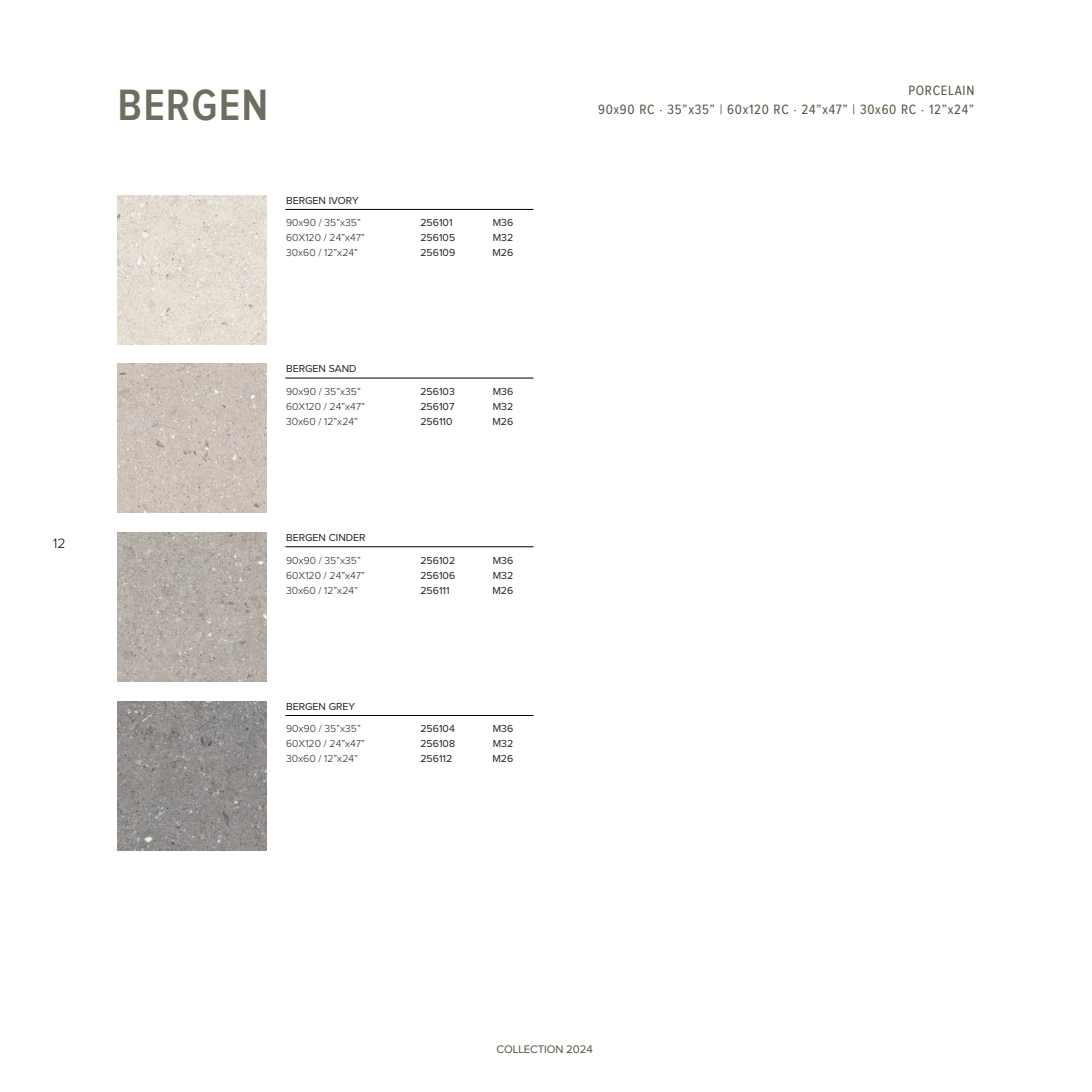
<style>
.page{position:relative;width:1092px;height:1092px;background:#fff}
.page>*{position:absolute;margin:0;border:0;box-sizing:border-box;transform-origin:0 0}
.t1{font:600 45.5px "Proxima Nova Cond";letter-spacing:.025em;color:#6b6f5f}
.t2{font:14px "Proxima Nova Cond";letter-spacing:.05em;color:#4f5441}
.t3{font:300 14px "Proxima Nova";color:#000}
.t4{font:11.38px "Proxima Nova";letter-spacing:-.01em;color:#4f5441}
.t5{font:300 10.5px "Proxima Nova";color:#231f20}
.t6{font:10.5px "Proxima Nova";color:#231f20}
</style>
<div class="page">
<hr style="left:285px;top:209px;width:248px;height:1px;background:#000">
<hr style="left:285px;top:378px;width:248px;height:1px;background:#000">
<hr style="left:285px;top:546px;width:248px;height:1px;background:#000">
<hr style="left:285px;top:715px;width:248px;height:1px;background:#000">
<img style="left:117px;top:195px;width:149px;height:149px">
<img style="left:117px;top:364px;width:149px;height:148px">
<img style="left:117px;top:532px;width:149px;height:149px">
<img style="left:117px;top:701px;width:149px;height:149px">
<h2 class="t3" style="left:53px;top:535px;width:14px">12</h2>
<p class="t1" style="left:118px;top:79px;width:152px">BERGEN</p>
<p class="t2" style="left:908px;top:82px;width:67px">PORCELAIN</p>
<p class="t2" style="left:598px;top:101px;width:378px">90x90 RC · 35”x35” | 60x120 RC · 24”x47” | 30x60 RC · 12”x24”</p>
<p class="t6" style="left:286px;top:195px;width:74px">BERGEN IVORY</p>
<p class="t5" style="left:286px;top:216px;width:76px">90x90 / 35”x35”</p>
<p class="t6" style="left:420px;top:217px;width:34px">256101</p>
<p class="t6" style="left:492px;top:217px;width:22px">M36</p>
<p class="t5" style="left:286px;top:231px;width:80px">60X120 / 24”x47”</p>
<p class="t6" style="left:420px;top:232px;width:36px">256105</p>
<p class="t6" style="left:492px;top:232px;width:22px">M32</p>
<p class="t5" style="left:286px;top:247px;width:73px">30x60 / 12”x24”</p>
<p class="t6" style="left:420px;top:248px;width:36px">256109</p>
<p class="t6" style="left:492px;top:248px;width:22px">M26</p>
<p class="t6" style="left:286px;top:364px;width:72px">BERGEN SAND</p>
<p class="t5" style="left:286px;top:385px;width:76px">90x90 / 35”x35”</p>
<p class="t6" style="left:420px;top:386px;width:36px">256103</p>
<p class="t6" style="left:492px;top:386px;width:22px">M36</p>
<p class="t5" style="left:286px;top:400px;width:80px">60X120 / 24”x47”</p>
<p class="t6" style="left:420px;top:401px;width:35px">256107</p>
<p class="t6" style="left:492px;top:401px;width:22px">M32</p>
<p class="t5" style="left:286px;top:415px;width:73px">30x60 / 12”x24”</p>
<p class="t6" style="left:420px;top:417px;width:34px">256110</p>
<p class="t6" style="left:492px;top:417px;width:22px">M26</p>
<p class="t6" style="left:286px;top:532px;width:81px">BERGEN CINDER</p>
<p class="t5" style="left:286px;top:554px;width:76px">90x90 / 35”x35”</p>
<p class="t6" style="left:420px;top:555px;width:36px">256102</p>
<p class="t6" style="left:492px;top:555px;width:22px">M36</p>
<p class="t5" style="left:286px;top:569px;width:80px">60X120 / 24”x47”</p>
<p class="t6" style="left:420px;top:570px;width:36px">256106</p>
<p class="t6" style="left:492px;top:570px;width:22px">M32</p>
<p class="t5" style="left:286px;top:584px;width:73px">30x60 / 12”x24”</p>
<p class="t6" style="left:420px;top:585px;width:31px">256111</p>
<p class="t6" style="left:492px;top:585px;width:22px">M26</p>
<p class="t6" style="left:286px;top:701px;width:71px">BERGEN GREY</p>
<p class="t5" style="left:286px;top:722px;width:76px">90x90 / 35”x35”</p>
<p class="t6" style="left:420px;top:723px;width:36px">256104</p>
<p class="t6" style="left:492px;top:723px;width:22px">M36</p>
<p class="t5" style="left:286px;top:737px;width:80px">60X120 / 24”x47”</p>
<p class="t6" style="left:420px;top:738px;width:36px">256108</p>
<p class="t6" style="left:492px;top:738px;width:22px">M32</p>
<p class="t5" style="left:286px;top:752px;width:73px">30x60 / 12”x24”</p>
<p class="t6" style="left:420px;top:754px;width:33px">256112</p>
<p class="t6" style="left:492px;top:754px;width:22px">M26</p>
<p class="t4" style="left:496px;top:1044px;width:98px">COLLECTION 2024</p>
</div>
